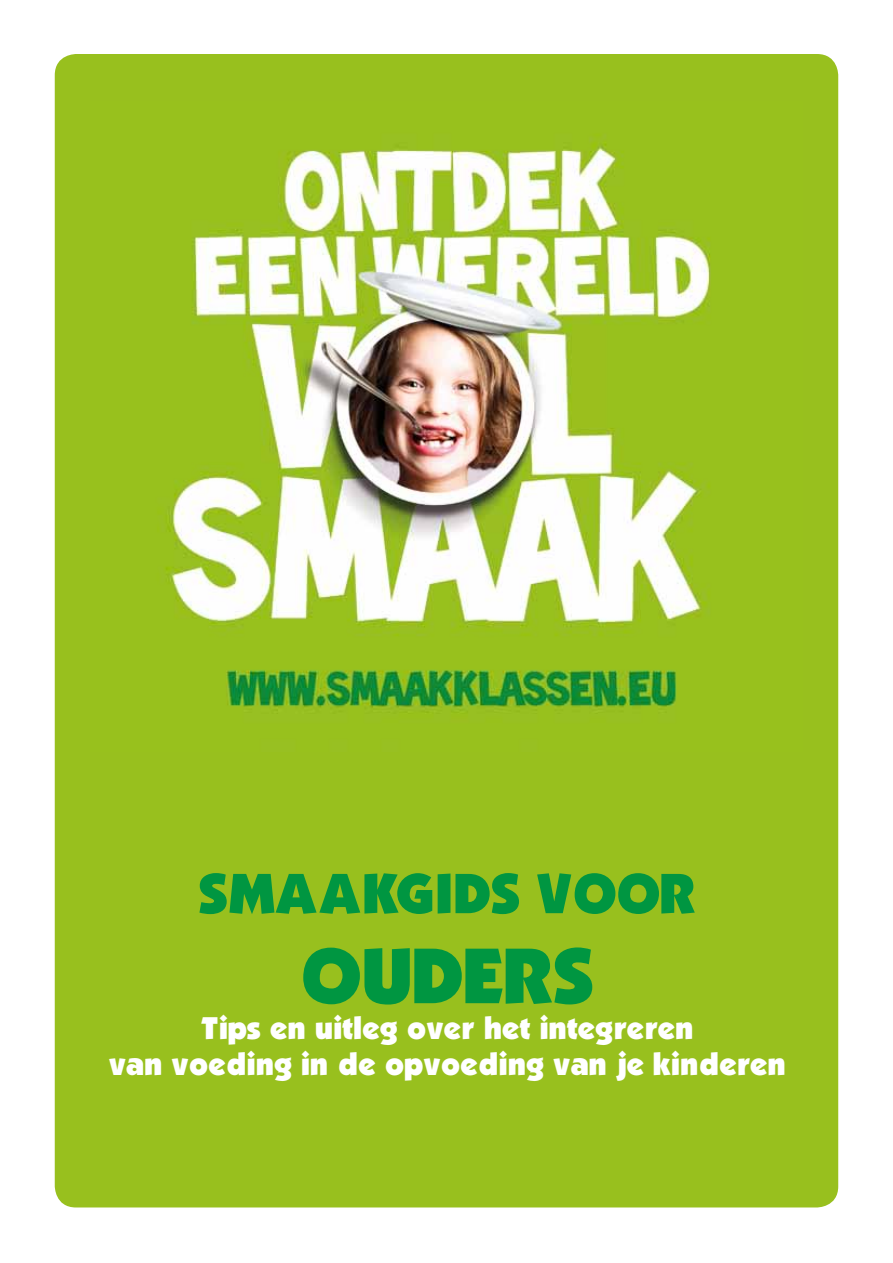
<style>
.page{position:relative;width:893px;height:1263px;background:#fff}
.page>*{position:absolute;margin:0;border:0;box-sizing:border-box;transform-origin:0 0}
.t1{font:75px "Anakeim Display SSK";color:#009641}
.t2{font:54px "Anakeim Display SSK";color:#009641}
.t3{font:30px/36px "Anakeim Display SSK";color:#fff;text-align:center}
</style>
<div class="page">
<div style="left:55px;top:54px;width:783px;height:1153px;background:#98c01e;border-radius:21px"></div>
<img style="left:165px;top:134px;width:546px;height:579px">
<h2 class="t2" style="left:199px;top:866px;width:499px">smaakgids voor</h2>
<h1 class="t1" style="left:301px;top:938px;width:293px">ouders</h1>
<p class="t3" style="left:109px;top:1012px;width:679px">Tips en uitleg over het integreren<br>van voeding in de opvoeding van je kinderen</p>
</div>
